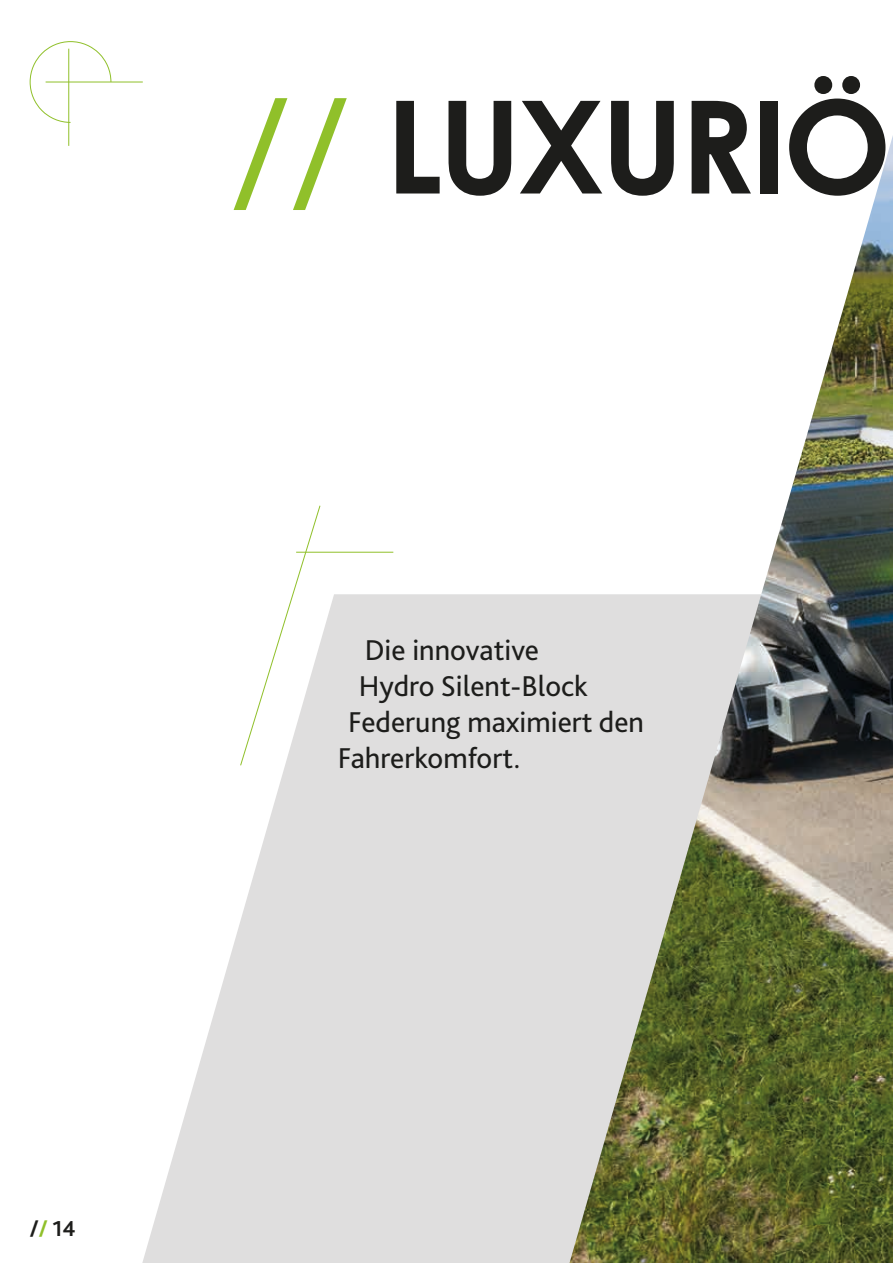
<style>
.page{position:relative;width:893px;height:1263px;background:#fff}
.page>*{position:absolute;margin:0;border:0;box-sizing:border-box;transform-origin:0 0}
.t1{font:700 129px "Century Gothic Pro";letter-spacing:-.03em;color:#1d1d1b}
.t2{font:30px "Bliss Pro";color:#1d1d1b}
.t3{font:700 22.5px "Bliss Pro";color:#1d1d1b}
.s1{color:#90c02a}
</style>
<div class="page">
<svg style="left:142px;top:594px;width:427px;height:669px;fill:#dfdede"></svg>
<img style="left:569px;top:136px;width:324px;height:1127px">
<hr style="left:46px;top:82px;width:97px;height:1px;background:#90c02a">
<hr style="left:68px;top:49px;width:1px;height:97px;background:#90c02a">
<hr style="left:296px;top:552px;width:97px;height:1px;background:#90c02a">
<svg style="left:240px;top:505px;width:81px;height:261px"></svg>
<svg style="left:29px;top:41px;width:83px;height:82px"></svg>
<h1 class="t1" style="left:231px;top:66px;width:662px"><span class="s1">//</span> LUXURIÖ</h1>
<p class="t2" style="left:365px;top:631px;width:176px">Die innovative</p>
<p class="t2" style="left:359px;top:667px;width:230px">Hydro Silent-Block</p>
<p class="t2" style="left:348px;top:703px;width:297px">Federung maximiert den</p>
<p class="t2" style="left:338px;top:739px;width:184px">Fahrerkomfort.</p>
<p class="t3" style="left:30px;top:1215px;width:47px">/<span class="s1">/</span> 14</p>
</div>
